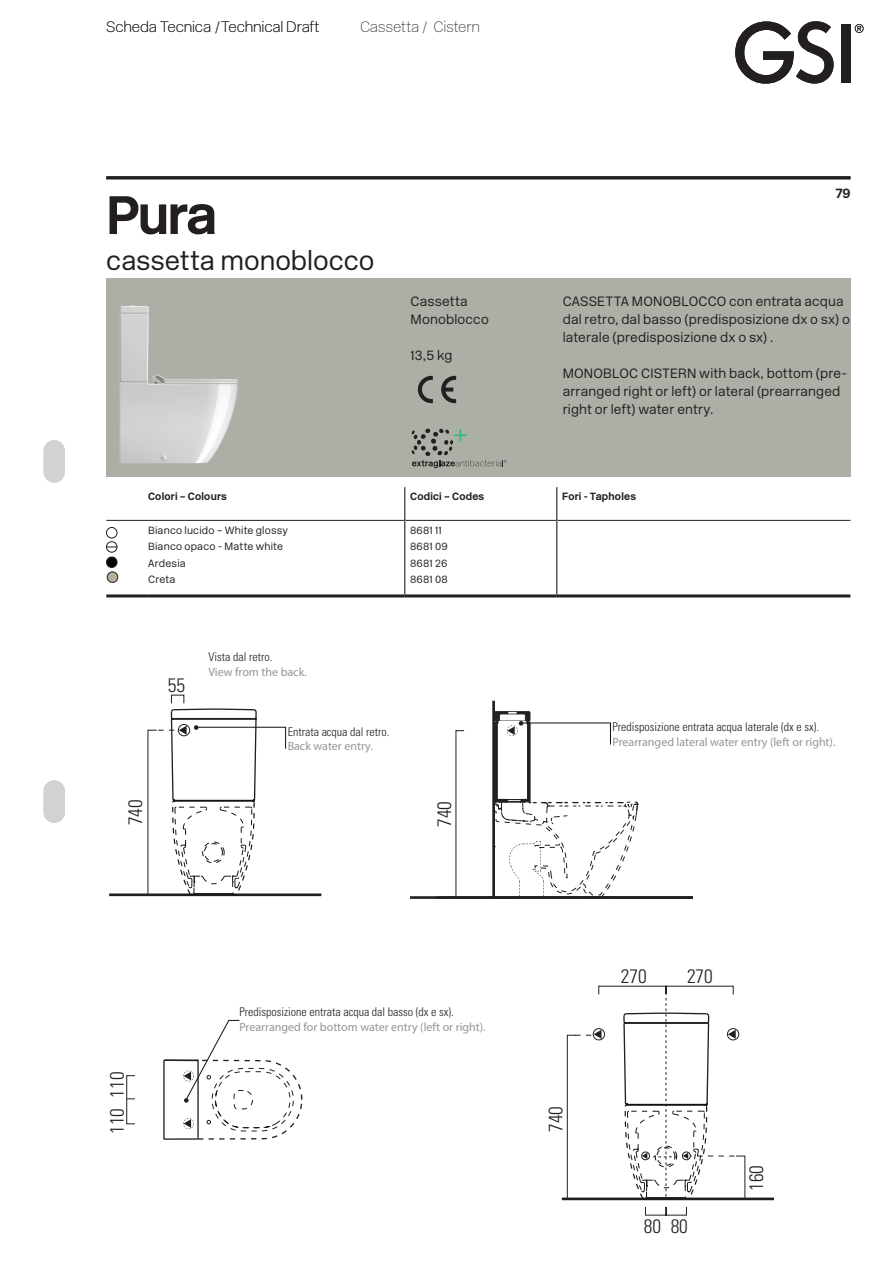
<style>
.page{position:relative;width:893px;height:1263px;background:#fff}
.page>*{position:absolute;margin:0;border:0;box-sizing:border-box;transform-origin:0 0}
.t1{font:700 54px "New Rail Alphabet";color:#231f20}
.t2{font:300 27px "New Rail Alphabet";letter-spacing:-.005em;color:#231f20}
.t3{font:300 condensed 19.35px "Univers LT Std";color:#231f20}
.t4{font:15px "New Rail Alphabet Off White";letter-spacing:-.015em;color:#231f20}
.t5{font:300 13.5px/18px "New Rail Alphabet";letter-spacing:.01em;color:#231f20}
.t6{font:700 13.5px "New Rail Alphabet";color:#231f20}
.t7{font:300 condensed 12px "Univers LT Std";color:#231f20}
.t8{font:12px "Myriad Pro";color:#939598}
.t9{font:300 10.5px/16.5px "New Rail Alphabet";letter-spacing:.02em;color:#231f20}
.t10{font:700 10.5px "New Rail Alphabet";letter-spacing:.02em;color:#231f20}
</style>
<div class="page">
<div style="left:44px;top:440px;width:21px;height:43px;background:#d1d2d4;border-radius:11px"></div>
<div style="left:44px;top:780px;width:21px;height:43px;background:#d1d2d4;border-radius:11px"></div>
<svg style="left:735px;top:21px;width:99px;height:63px"></svg>
<div style="left:841px;top:24px;width:9px;height:58px;background:#231f20"></div>
<svg style="left:855px;top:24px;width:9px;height:9px"></svg>
<div style="left:106px;top:278px;width:744px;height:198px;background:#acafa6"></div>
<hr style="left:106px;top:176px;width:744px;height:3px;background:#231f20">
<hr style="left:106px;top:520px;width:42px;height:1px;background:#231f20">
<hr style="left:148px;top:520px;width:256px;height:1px;background:#231f20">
<hr style="left:405px;top:520px;width:151px;height:1px;background:#231f20">
<hr style="left:557px;top:520px;width:293px;height:1px;background:#231f20">
<hr style="left:106px;top:594px;width:42px;height:3px;background:#231f20">
<hr style="left:148px;top:594px;width:257px;height:3px;background:#231f20">
<hr style="left:557px;top:594px;width:293px;height:3px;background:#231f20">
<hr style="left:404px;top:487px;width:1px;height:33px;background:#231f20">
<hr style="left:556px;top:487px;width:1px;height:33px;background:#231f20">
<hr style="left:404px;top:520px;width:1px;height:74px;background:#231f20">
<hr style="left:556px;top:520px;width:1px;height:74px;background:#231f20">
<hr style="left:405px;top:594px;width:152px;height:3px;background:#231f20">
<div style="left:106px;top:527px;width:11px;height:11px;border:1px solid #231f20;border-radius:50%"></div>
<svg style="left:418px;top:376px;width:15px;height:27px"></svg>
<svg style="left:441px;top:376px;width:15px;height:27px"></svg>
<svg style="left:412px;top:429px;width:95px;height:39px"></svg>
<div style="left:106px;top:541px;width:11px;height:11px;border:1px solid #231f20;border-radius:50%"></div>
<div style="left:107px;top:572px;width:11px;height:10px;background:#b8ae9d;border-radius:50%"></div>
<div style="left:107px;top:572px;width:11px;height:11px;border:1px solid #231f20;border-radius:50%"></div>
<div style="left:106px;top:557px;width:11px;height:10px;background:#040503;border-radius:50%"></div>
<div style="left:106px;top:557px;width:11px;height:11px;border:1px solid #231f20;border-radius:50%"></div>
<hr style="left:109px;top:893px;width:212px;height:3px;background:#231f20">
<svg style="left:158px;top:708px;width:128px;height:189px"></svg>
<div style="left:204px;top:843px;width:19px;height:18px;border:1px dashed #16151b;border-radius:50%"></div>
<hr style="left:492px;top:701px;width:3px;height:197px;background:#231f20">
<hr style="left:411px;top:896px;width:282px;height:3px;background:#231f20">
<svg style="left:495px;top:711px;width:143px;height:185px"></svg>
<svg style="left:126px;top:1020px;width:177px;height:120px"></svg>
<hr style="left:562px;top:1197px;width:212px;height:3px;background:#231f20">
<div style="left:567px;top:1035px;width:9px;height:164px;border:1px solid #231f20"></div>
<svg style="left:575px;top:986px;width:164px;height:230px"></svg>
<div style="left:657px;top:1147px;width:18px;height:18px;border:1px dashed #16151b;border-radius:50%"></div>
<img style="left:120px;top:305px;width:118px;height:158px">
<p class="t4" style="left:106px;top:18px;width:215px">Scheda Tecnica /Technical Draft</p>
<p class="t4" style="left:360px;top:18px;width:122px">Cassetta / Cistern</p>
<h1 class="t1" style="left:106px;top:179px;width:112px">Pura</h1>
<h2 class="t2" style="left:106px;top:243px;width:269px">cassetta monoblocco</h2>
<p class="t5" style="left:411px;top:292px;width:80px">Cassetta<br>Monoblocco</p>
<p class="t5" style="left:411px;top:346px;width:43px">13,5 kg</p>
<p class="t5" style="left:411px;top:292px;width:65px">Wc<br>55×36 cm</p>
<p class="t6" style="left:835px;top:184px;width:17px">79</p>
<p class="t5" style="left:563px;top:292px;width:90px">WC OSPESO.</p>
<p class="t5" style="left:563px;top:328px;width:108px">WALL-HUNG WC.</p>
<p class="t5" style="left:563px;top:292px;width:289px">CASSETTA MONOBLOCCO con entrata acqua dal retro, dal basso (predisposizione dx o sx) o laterale (predisposizione dx o sx) .</p>
<p class="t5" style="left:563px;top:364px;width:286px">MONOBLOC CISTERN with back, bottom (pre&shy;arranged right or left) or lateral (prearranged right or left) water entry.</p>
<h3 class="t3" style="left:429px;top:539px;width:64px;rotate:-90deg">110 110</h3>
<h3 class="t3" style="left:558px;top:507px;width:27px;rotate:-90deg">740</h3>
<p class="t10" style="left:148px;top:490px;width:80px">Colori – Colours</p>
<p class="t10" style="left:410px;top:490px;width:76px">Codici – Codes</p>
<p class="t10" style="left:562px;top:490px;width:75px">Fori - Tapholes</p>
<p class="t9" style="left:148px;top:521px;width:141px">Bianco lucido – White glossy<br>Bianco opaco - Matte white<br>Ardesia<br>Creta</p>
<p class="t9" style="left:410px;top:521px;width:39px">8681 11<br>8681 09<br>8681 26<br>8681 08</p>
<h3 class="t3" style="left:124px;top:825px;width:27px;rotate:-90deg">740</h3>
<h3 class="t3" style="left:168px;top:673px;width:19px">55</h3>
<p class="t7" style="left:208px;top:650px;width:65px">Vista dal retro.</p>
<p class="t8" style="left:208px;top:664px;width:100px">View from the back.</p>
<p class="t7" style="left:288px;top:724px;width:103px">Entrata acqua dal retro.</p>
<p class="t8" style="left:288px;top:739px;width:87px">Back water entry.</p>
<h3 class="t3" style="left:433px;top:827px;width:27px;rotate:-90deg">740</h3>
<h3 class="t3" style="left:105px;top:1134px;width:64px;rotate:-90deg">110 110</h3>
<p class="t7" style="left:239px;top:1005px;width:216px">Predisposizione entrata acqua dal basso (dx e sx).</p>
<p class="t8" style="left:239px;top:1019px;width:248px">Prearranged for bottom water entry (left or right).</p>
<p class="t7" style="left:612px;top:720px;width:208px">Predisposizione entrata acqua laterale (dx e sx).</p>
<p class="t8" style="left:612px;top:734px;width:224px">Prearranged lateral water entry (left or right).</p>
<h3 class="t3" style="left:544px;top:1132px;width:27px;rotate:-90deg">740</h3>
<h3 class="t3" style="left:621px;top:964px;width:27px">270</h3>
<h3 class="t3" style="left:687px;top:964px;width:27px">270</h3>
<h3 class="t3" style="left:644px;top:1214px;width:46px">80 80</h3>
<h3 class="t3" style="left:745px;top:1191px;width:27px;rotate:-90deg">160</h3>
</div>
